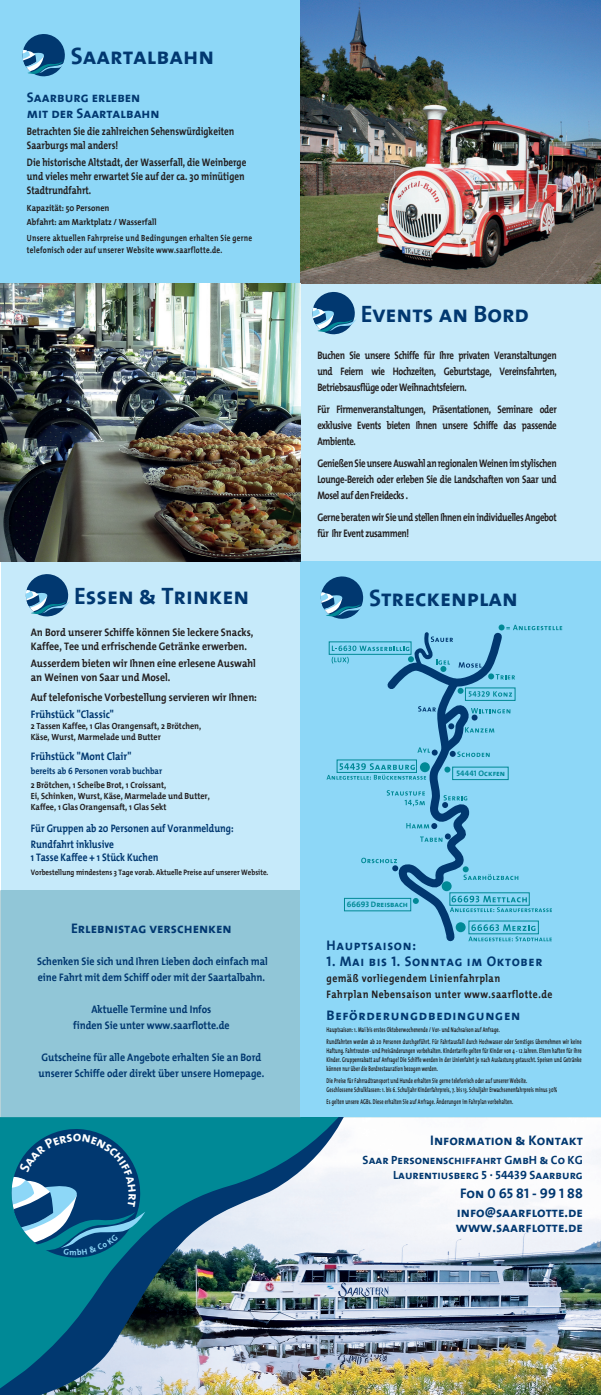
<style>
.page{position:relative;width:601px;height:1395px;background:#fff}
.page>*{position:absolute;margin:0;border:0;box-sizing:border-box;transform-origin:0 0}
.t1{font:24px "The Mix Bold Caps";color:#013870}
.t2{font:14px/16px "The Mix Bold Caps";color:#013870}
.t3{font:14px "The Mix Bold Caps";letter-spacing:.05em;color:#013870;scale:.96 1}
.t4{font:14px "The Mix Bold Caps";letter-spacing:.05em;color:#013870}
.t5{font:12px/15px "The Mix Bold Caps";color:#013870;text-align:right}
.t6{font:700 11px/16px "The Mix";color:#231f20;text-align:justify;scale:.8 1}
.t7{font:700 11px/16px "The Mix";color:#013870;scale:.9 1}
.t8{font:700 11px/14px "The Mix";color:#231f20;scale:.9 1}
.t9{font:700 11px/14px "The Mix";color:#231f20;scale:.82 1}
.t10{font:700 11px/16.2px "The Mix";color:#013870;scale:.85 1}
.t11{font:700 11px/16px "The Mix";letter-spacing:-.035em;color:#231f20;scale:.8 1}
.t12{font:700 11px/16px "The Mix";letter-spacing:.05em;color:#231f20;scale:.88 1}
.t13{font:700 9px/11px "The Mix";color:#231f20;scale:.9 1}
.t14{font:700 9px/12px "The Mix";letter-spacing:.035em;color:#231f20;scale:.8 1}
.t15{font:700 9px/14px "The Mix";color:#231f20;scale:.89 1}
.t16{font:700 9px "The Mix";color:#013870;scale:.9 1}
.t17{font:700 8px "The Mix";color:#231f20;scale:.87 1}
.t18{font:8px "The Mix Bold Caps";letter-spacing:.005em;color:#008996}
.t19{font:700 7px/9px "The Mix";letter-spacing:.035em;color:#231f20;scale:.6 1}
</style>
<div class="page">
<img style="left:350px;top:1117px;width:251px;height:278px">
<img style="left:0;top:1117px;width:350px;height:278px">
<div style="left:1px;top:562px;width:301px;height:554px;background:#c6eafa"></div>
<div style="left:1px;top:890px;width:299px;height:226px;background:#91c6d7"></div>
<div style="left:300px;top:561px;width:301px;height:556px;background:#8dd7f7"></div>
<div style="left:300px;top:283px;width:301px;height:278px;background:#c6eafa"></div>
<div style="left:0;top:0;width:601px;height:283px;background:#8dd7f7"></div>
<img style="left:300px;top:0;width:301px;height:283px">
<svg style="left:22px;top:34px;width:43px;height:43px"></svg>
<svg style="left:25px;top:574px;width:45px;height:43px"></svg>
<svg style="left:312px;top:292px;width:44px;height:43px"></svg>
<svg style="left:320px;top:576px;width:242px;height:366px"></svg>
<div style="left:452px;top:766px;width:57px;height:14px;border:1px solid #008996"></div>
<div style="left:344px;top:898px;width:67px;height:13px;border:1px solid #008996"></div>
<img style="left:0;top:283px;width:300px;height:278px">
<svg style="left:10px;top:1127px;width:135px;height:132px;background:#1a688e"></svg>
<h1 class="t1" style="left:71px;top:35px;width:145px">Saartalbahn</h1>
<h2 class="t2" style="left:27px;top:89px;width:134px">Saarburg erleben mit der Saartalbahn</h2>
<h3 class="t9" style="left:27px;top:124px;width:254px">Betrachten Sie die zahlreichen Sehenswürdigkeiten<br>Saarburgs mal anders!</h3>
<h3 class="t9" style="left:27px;top:155px;width:269px">Die historische Altstadt, der Wasserfall, die Weinberge und vieles mehr erwartet Sie auf der ca. 30 minütigen<br>Stadtrundfahrt.</h3>
<p class="t15" style="left:27px;top:201px;width:147px">Kapazität: 50 Personen<br>Abfahrt: am Marktplatz / Wasserfall</p>
<p class="t14" style="left:27px;top:232px;width:283px">Unsere aktuellen Fahrpreise und Bedingungen erhalten Sie gerne telefonisch oder auf unserer Website www.saarflotte.de.</p>
<h1 class="t1" style="left:74px;top:575px;width:177px">Essen &amp; Trinken</h1>
<h3 class="t8" style="left:31px;top:624px;width:249px">An Bord unserer Schiffe können Sie leckere Snacks,<br>Kaffee, Tee und erfrischende Getränke erwerben.</h3>
<h3 class="t8" style="left:31px;top:655px;width:252px">Ausserdem bieten wir Ihnen eine erlesene Auswahl an Weinen von Saar und Mosel.</h3>
<h3 class="t8" style="left:31px;top:689px;width:253px">Auf telefonische Vorbestellung servieren wir Ihnen:</h3>
<h3 class="t7" style="left:31px;top:705px;width:94px">Frühstück "Classic"</h3>
<p class="t13" style="left:31px;top:720px;width:191px">2 Tassen Kaffee, 1 Glas Orangensaft, 2 Brötchen,<br>Käse, Wurst, Marmelade und Butter</p>
<h3 class="t7" style="left:31px;top:747px;width:113px">Frühstück "Mont Clair"</h3>
<p class="t16" style="left:31px;top:763px;width:148px">bereits ab 6 Personen vorab buchbar</p>
<p class="t13" style="left:31px;top:779px;width:200px">2 Brötchen, 1 Scheibe Brot, 1 Croissant,<br>Ei, Schinken, Wurst, Käse, Marmelade und Butter,<br>Kaffee, 1 Glas Orangensaft, 1 Glas Sekt</p>
<h3 class="t10" style="left:31px;top:819px;width:240px">Für Gruppen ab 20 Personen auf Voranmeldung:<br>Rundfahrt inklusive</h3>
<h3 class="t10" style="left:31px;top:849px;width:152px">1 Tasse Kaffee + 1 Stück Kuchen</h3>
<p class="t17" style="left:31px;top:866px;width:275px">Vorbestellung mindestens 3 Tage vorab. Aktuelle Preise auf unserer Website.</p>
<h2 class="t2" style="left:71px;top:920px;width:162px">Erlebnistag verschenken</h2>
<h3 class="t7" style="left:37px;top:953px;width:258px">Schenken Sie sich und Ihren Lieben doch einfach mal eine Fahrt mit dem Schiff oder mit der Saartalbahn.</h3>
<h3 class="t7" style="left:73px;top:1001px;width:175px;text-align:center">Aktuelle Termine und Infos<br>finden Sie unter www.saarflotte.de</h3>
<h3 class="t7" style="left:39px;top:1049px;width:252px">Gutscheine für alle Angebote erhalten Sie an Bord unserer Schiffe oder direkt über unsere Homepage.</h3>
<h1 class="t1" style="left:361px;top:293px;width:170px">Events an Bord</h1>
<h3 class="t6" style="left:317px;top:347px;width:301px">Buchen Sie unsere Schiffe für Ihre privaten Veranstaltungen und Feiern wie Hochzeiten, Geburtstage, Vereinsfahrten, Betriebsausflüge oder Weihnachtsfeiern.</h3>
<h3 class="t6" style="left:317px;top:401px;width:301px">Für Firmenveranstaltungen, Präsentationen, Seminare oder exklusive Events bieten Ihnen unsere Schiffe das passende Ambiente.</h3>
<h3 class="t6" style="left:317px;top:455px;width:301px">Genießen Sie unsere Auswahl an regionalen Weinen im stylischen Lounge-Bereich oder erleben Sie die Landschaften von Saar und Mosel auf den Freidecks .</h3>
<h3 class="t11" style="left:317px;top:509px;width:301px">Gerne beraten wir Sie und stellen Ihnen ein individuelles Angebot für Ihr Event zusammen!</h3>
<h1 class="t1" style="left:369px;top:578px;width:151px">Streckenplan</h1>
<p class="t18" style="left:456px;top:767px;width:50px">54441 Ockfen</p>
<p class="t18" style="left:347px;top:897px;width:63px">66693 Dreisbach</p>
<h2 class="t3" style="left:326px;top:933px;width:95px">Hauptsaison:</h2>
<h2 class="t3" style="left:326px;top:949px;width:226px">1. Mai bis 1. Sonntag im Oktober</h2>
<h3 class="t12" style="left:326px;top:970px;width:258px">gemäß vorliegendem Linienfahrplan<br>Fahrplan Nebensaison unter www.saarflotte.de</h3>
<h2 class="t4" style="left:326px;top:1004px;width:195px">Beförderungdbedingungen</h2>
<p class="t19" style="left:326px;top:1023px;width:427px;line-height:12px">Hauptsaison: 1. Mai bis erstes Oktoberwochenende / Vor- und Nachsaison auf Anfrage.<br>Rundfahrten werden ab 20 Personen durchgeführt. Für Fahrtausfall durch Hochwasser oder Sonstiges übernehmen wir keine</p>
<p class="t19" style="left:326px;top:1045px;width:427px;text-align:justify">Haftung. Fahrtrouten- und Preisänderungen vorbehalten. Kindertarife gelten für Kinder von 4 - 12 Jahren. Eltern haften für ihre Kinder. Gruppenrabatt auf Anfrage! Die Schiffe werden in der Linienfahrt je nach Auslastung getauscht. Speisen und Getränke können nur über die Bordrestauration bezogen werden.</p>
<p class="t19" style="left:326px;top:1075px;width:386px">Die Preise für Fahrradtransport und Hunde erhalten Sie gerne telefonisch oder auf unserer Website.<br>Geschlossene Schulklassen: 1. bis 6. Schuljahr Kinderfahrpreis, 7. bis 13. Schuljahr Erwachsenenfahrpreis minus 30%</p>
<p class="t19" style="left:326px;top:1096px;width:313px">Es gelten unsere AGBs. Diese erhalten Sie auf Anfrage. Änderungen im Fahrplan vorbehalten.</p>
<h2 class="t2" style="left:430px;top:1131px;width:154px">Information &amp; Kontakt</h2>
<h3 class="t5" style="left:363px;top:1152px;width:222px">Saar Personenschiffahrt GmbH &amp; Co KG<br>Laurentiusberg 5 . 54439 Saarburg</h3>
<h2 class="t2" style="left:457px;top:1183px;width:128px;line-height:19px">Fon 0 65 81 - 99 1 88 info@saarflotte.de</h2>
<h2 class="t2" style="left:456px;top:1218px;width:128px">www.saarflotte.de</h2>
</div>
